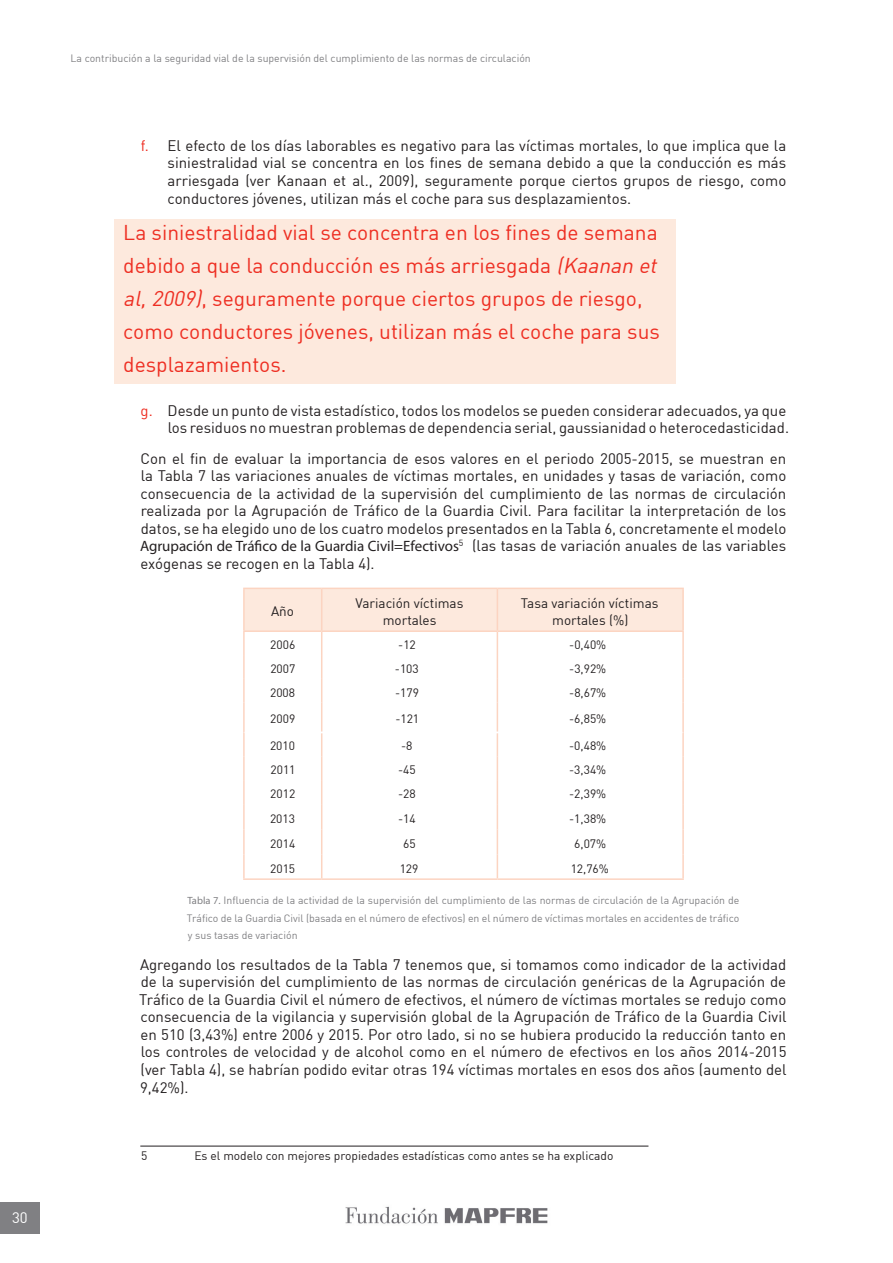
<style>
.page{position:relative;width:893px;height:1263px;background:#fff}
.page>*{position:absolute;margin:0;border:0;box-sizing:border-box;transform-origin:0 0}
.t1{font:21px/33px "DIN";color:#ee2e22}
.t2{font:15px/17.5px "DIN";color:#231f20;text-align:justify}
.t3{font:15px "Myriad Pro";color:#231f20}
.t4{font:15px "DIN";color:#fff}
.t5{font:13.5px/17.5px "DIN";color:#231f20;text-align:center}
.t6{font:12px "DIN";color:#231f20}
.t7{font:10.5px/17.5px "DIN";color:#808083;text-align:justify}
.s1{color:#ee2e22}
.s2{font-style:italic}
.s3{font-family:"DIN"}
.s4{font-family:"Myriad Pro"}
</style>
<div class="page">
<div style="left:0;top:1202px;width:40px;height:32px;background:#808083"></div>
<img style="left:345px;top:1206px;width:203px;height:18px">
<hr style="left:243px;top:588px;width:79px;height:1px;background:#fcd4c1">
<hr style="left:243px;top:589px;width:2px;height:41px;background:#fcd4c1">
<hr style="left:497px;top:588px;width:187px;height:1px;background:#fcd4c1">
<hr style="left:682px;top:589px;width:2px;height:41px;background:#fcd4c1">
<hr style="left:243px;top:630px;width:79px;height:2px;background:#fcd4c1">
<hr style="left:497px;top:630px;width:187px;height:2px;background:#fcd4c1">
<hr style="left:243px;top:632px;width:2px;height:23px;background:#fcd4c1">
<hr style="left:682px;top:632px;width:2px;height:23px;background:#fcd4c1">
<hr style="left:243px;top:655px;width:2px;height:24px;background:#fcd4c1">
<hr style="left:682px;top:655px;width:2px;height:24px;background:#fcd4c1">
<hr style="left:243px;top:679px;width:2px;height:24px;background:#fcd4c1">
<hr style="left:682px;top:679px;width:2px;height:24px;background:#fcd4c1">
<hr style="left:243px;top:703px;width:2px;height:29px;background:#fcd4c1">
<hr style="left:682px;top:703px;width:2px;height:29px;background:#fcd4c1">
<hr style="left:243px;top:732px;width:2px;height:24px;background:#fcd4c1">
<hr style="left:682px;top:732px;width:2px;height:24px;background:#fcd4c1">
<hr style="left:243px;top:756px;width:2px;height:24px;background:#fcd4c1">
<hr style="left:682px;top:756px;width:2px;height:24px;background:#fcd4c1">
<hr style="left:243px;top:780px;width:2px;height:25px;background:#fcd4c1">
<hr style="left:682px;top:780px;width:2px;height:25px;background:#fcd4c1">
<hr style="left:243px;top:805px;width:2px;height:25px;background:#fcd4c1">
<hr style="left:682px;top:805px;width:2px;height:25px;background:#fcd4c1">
<hr style="left:243px;top:830px;width:2px;height:24px;background:#fcd4c1">
<hr style="left:682px;top:830px;width:2px;height:24px;background:#fcd4c1">
<hr style="left:243px;top:854px;width:2px;height:24px;background:#fcd4c1">
<svg style="left:244px;top:588px;width:439px;height:290px"></svg>
<hr style="left:682px;top:854px;width:2px;height:24px;background:#fcd4c1">
<hr style="left:243px;top:878px;width:79px;height:2px;background:#fcd4c1">
<hr style="left:322px;top:878px;width:175px;height:2px;background:#fcd4c1">
<hr style="left:497px;top:878px;width:187px;height:2px;background:#fcd4c1">
<hr style="left:245px;top:732px;width:77px;height:1px;background:#fff">
<hr style="left:322px;top:732px;width:175px;height:1px;background:#fff">
<hr style="left:497px;top:732px;width:185px;height:1px;background:#fff">
<hr style="left:140px;top:1146px;width:508px;height:1px;background:#231f20">
<div style="left:115px;top:219px;width:561px;height:165px;background:#fde9dd"></div>
<p class="t4" style="left:12px;top:1208px;width:17px">30</p>
<p class="t7" style="left:71px;top:50px;width:462px">La contribución a la seguridad vial de la supervisión del cumplimiento de las normas de circulación</p>
<p class="t2" style="left:168px;top:136px;width:620px;text-indent:-27px"><span class="s1">f.</span> El efecto de los días laborables es negativo para las víctimas mortales, lo que implica que la siniestralidad vial se concentra en los fines de semana debido a que la conducción es más arriesgada (ver Kanaan et al., 2009), seguramente porque ciertos grupos de riesgo, como conductores jóvenes, utilizan más el coche para sus desplazamientos.</p>
<p class="t1" style="left:123px;top:215px;width:540px">La siniestralidad vial se concentra en los fines de semana debido a que la conducción es más arriesgada <span class="s2">(Kaanan et al,2009)</span>, seguramente porque ciertos grupos de riesgo, como conductores jóvenes, utilizan más el coche para sus desplazamientos.</p>
<p class="t2" style="left:141px;top:401px;width:650px;text-align:right"><span class="s1">g.</span> Desde un punto de vista estadístico, todos los modelos se pueden considerar adecuados, ya que los residuos no muestran problemas de dependencia serial, gaussianidad o heterocedasticidad.</p>
<p class="t2" style="left:141px;top:449px;width:647px">Con el fin de evaluar la importancia de esos valores en el periodo 2005-2015, se muestran en la Tabla 7 las variaciones anuales de víctimas mortales, en unidades y tasas de variación, como consecuencia de la actividad de la supervisión del cumplimiento de las normas de circulación realizada por la Agrupación de Tráfico de la Guardia Civil. Para facilitar la interpretación de los datos, se ha elegido uno de los cuatro modelos presentados en la Tabla 6, concretamente el modelo</p>
<p class="t3" style="left:140px;top:537px;width:648px">Agrupación de Tráfico de la Guardia Civil=Efectivos<sup>5</sup> <span class="s3">(las tasas de variación anuales de las variables</span></p>
<p class="t2" style="left:141px;top:554px;width:236px">exógenas se recogen en la Tabla 4).</p>
<p class="t5" style="left:271px;top:602px;width:24px">Año</p>
<p class="t5" style="left:356px;top:594px;width:109px">Variación víctimas mortales</p>
<p class="t5" style="left:521px;top:594px;width:139px">Tasa variación víctimas mortales (%)</p>
<p class="t6" style="left:270px;top:637px;width:27px">2006</p>
<p class="t6" style="left:398px;top:637px;width:19px">-12</p>
<p class="t6" style="left:569px;top:637px;width:39px">-0,40%</p>
<p class="t6" style="left:270px;top:661px;width:27px">2007</p>
<p class="t6" style="left:395px;top:661px;width:25px">-103</p>
<p class="t6" style="left:569px;top:661px;width:39px">-3,92%</p>
<p class="t6" style="left:270px;top:685px;width:27px">2008</p>
<p class="t6" style="left:395px;top:685px;width:25px">-179</p>
<p class="t6" style="left:569px;top:685px;width:39px">-8,67%</p>
<p class="t6" style="left:270px;top:712px;width:27px">2009</p>
<p class="t6" style="left:395px;top:712px;width:25px">-121</p>
<p class="t6" style="left:569px;top:712px;width:39px">-6,85%</p>
<p class="t6" style="left:270px;top:738px;width:27px">2010</p>
<p class="t6" style="left:401px;top:738px;width:13px">-8</p>
<p class="t6" style="left:569px;top:738px;width:39px">-0,48%</p>
<p class="t6" style="left:270px;top:762px;width:27px">2011</p>
<p class="t6" style="left:398px;top:762px;width:19px">-45</p>
<p class="t6" style="left:569px;top:762px;width:39px">-3,34%</p>
<p class="t6" style="left:270px;top:786px;width:27px">2012</p>
<p class="t6" style="left:398px;top:786px;width:19px">-28</p>
<p class="t6" style="left:569px;top:786px;width:39px">-2,39%</p>
<p class="t6" style="left:270px;top:811px;width:27px">2013</p>
<p class="t6" style="left:398px;top:811px;width:19px">-14</p>
<p class="t6" style="left:569px;top:811px;width:39px">-1,38%</p>
<p class="t6" style="left:270px;top:836px;width:27px">2014</p>
<p class="t6" style="left:403px;top:836px;width:14px">65</p>
<p class="t6" style="left:574px;top:836px;width:33px">6,07%</p>
<p class="t6" style="left:270px;top:861px;width:27px">2015</p>
<p class="t6" style="left:400px;top:861px;width:20px">129</p>
<p class="t6" style="left:571px;top:861px;width:40px">12,76%</p>
<p class="t7" style="left:187px;top:891px;width:554px"><span class="s4">Tabla 7.</span> Influencia de la actividad de la supervisión del cumplimiento de las normas de circulación de la Agrupación de Tráfico de la Guardia Civil (basada en el número de efectivos) en el número de víctimas mortales en accidentes de tráfico y sus tasas de variación</p>
<p class="t2" style="left:139px;top:955px;width:649px">Agregando los resultados de la Tabla 7 tenemos que, si tomamos como indicador de la actividad de la supervisión del cumplimiento de las normas de circulación genéricas de la Agrupación de Tráfico de la Guardia Civil el número de efectivos, el número de víctimas mortales se redujo como consecuencia de la vigilancia y supervisión global de la Agrupación de Tráfico de la Guardia Civil en 510 (3,43%) entre 2006 y 2015. Por otro lado, si no se hubiera producido la reducción tanto en los controles de velocidad y de alcohol como en el número de efectivos en los años 2014-2015 (ver Tabla 4), se habrían podido evitar otras 194 víctimas mortales en esos dos años (aumento del 9,42%).</p>
<p class="t6" style="left:141px;top:1149px;width:8px">5</p>
<p class="t6" style="left:194px;top:1149px;width:421px">Es el modelo con mejores propiedades estadísticas como antes se ha explicado</p>
</div>
